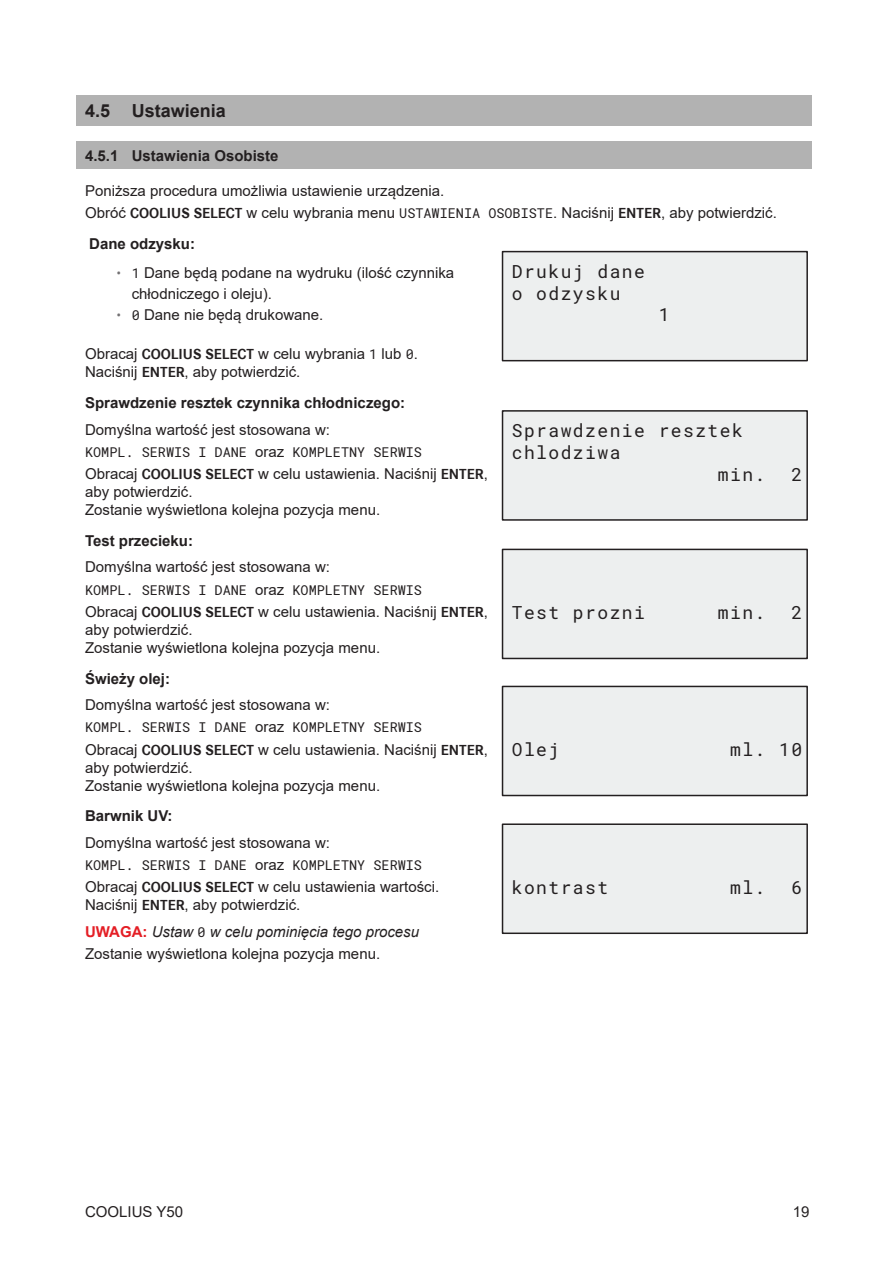
<style>
.page{position:relative;width:893px;height:1263px;background:#fff}
.page>*{position:absolute;margin:0;border:0;box-sizing:border-box;transform-origin:0 0}
.t1{font:18px/21.6px "Roboto Mono";letter-spacing:.08em;color:#231f20}
.t2{font:700 18px "Arial";color:#231f20}
.t3{font:15px/18px "Arial";color:#231f20}
.t4{font:700 15px "Arial";color:#231f20}
.t5{font:13.5px "Roboto Mono";color:#231f20}
.s1{font-family:"Corporate S";font-weight:700}
.s2{font-family:"Roboto Mono";font-size:13.5px}
.s3{font-family:"Roboto Mono";font-size:13.5px;color:#737173}
.s4{font-family:"Arial";font-size:15px}
.s5{font-weight:700;color:#e41e25}
.s6{font-style:italic}
</style>
<div class="page">
<div style="left:77px;top:96px;width:735px;height:30px;background:#b2b2b2"></div>
<div style="left:77px;top:141px;width:735px;height:28px;background:#b2b2b2"></div>
<div style="left:502px;top:252px;width:305px;height:109px;background:#edefef"></div>
<div style="left:502px;top:251px;width:306px;height:110px;border:2px solid #231f20"></div>
<div style="left:502px;top:411px;width:305px;height:109px;background:#edefef"></div>
<div style="left:502px;top:410px;width:306px;height:111px;border:2px solid #231f20"></div>
<div style="left:502px;top:549px;width:305px;height:109px;background:#edefef"></div>
<div style="left:502px;top:549px;width:306px;height:110px;border:2px solid #231f20"></div>
<div style="left:502px;top:686px;width:305px;height:109px;background:#edefef"></div>
<div style="left:502px;top:686px;width:306px;height:110px;border:2px solid #231f20"></div>
<div style="left:502px;top:824px;width:305px;height:109px;background:#edefef"></div>
<div style="left:502px;top:823px;width:306px;height:111px;border:2px solid #231f20"></div>
<p class="t2" style="left:85px;top:98px;width:142px">4.5 Ustawienia</p>
<p class="t4" style="left:85px;top:145px;width:195px">4.5.1 Ustawienia Osobiste</p>
<p class="t3" style="left:85px;top:179px;width:693px;line-height:22.2px">Poniższa procedura umożliwia ustawienie urządzenia.<br>Obróć <span class="s1">COOLIUS SELECT</span> w celu wybrania menu <span class="s2">USTAWIENIA OSOBISTE</span>. Naciśnij <span class="s1">ENTER</span>, aby potwierdzić.</p>
<p class="t4" style="left:89px;top:233px;width:107px">Dane odzysku:</p>
<p class="t3" style="left:132px;top:262px;width:324px;line-height:21px;text-indent:-17px"><span class="s3">•</span> <span class="s2">1</span> Dane będą podane na wydruku (ilość czynnika chłodniczego i oleju).</p>
<p class="t3" style="left:115px;top:306px;width:210px"><span class="s3">•</span> <span class="s2">0</span> Dane nie będą drukowane.</p>
<p class="t3" style="left:85px;top:345px;width:334px">Obracaj <span class="s1">COOLIUS SELECT</span> w celu wybrania <span class="s2">1</span> lub <span class="s2">0</span>.<br>Naciśnij <span class="s1">ENTER</span>, aby potwierdzić.</p>
<p class="t4" style="left:85px;top:392px;width:322px">Sprawdzenie resztek czynnika chłodniczego:</p>
<p class="t3" style="left:85px;top:420px;width:247px">Domyślna wartość jest stosowana w:</p>
<p class="t5" style="left:85px;top:443px;width:339px">KOMPL. SERWIS I DANE <span class="s4">oraz</span> KOMPLETNY SERWIS</p>
<p class="t3" style="left:85px;top:465px;width:404px">Obracaj <span class="s1">COOLIUS SELECT</span> w celu ustawienia. Naciśnij <span class="s1">ENTER</span>, aby potwierdzić.<br>Zostanie wyświetlona kolejna pozycja menu.</p>
<p class="t4" style="left:85px;top:530px;width:110px">Test przecieku:</p>
<p class="t3" style="left:85px;top:558px;width:247px">Domyślna wartość jest stosowana w:</p>
<p class="t5" style="left:85px;top:580px;width:339px">KOMPL. SERWIS I DANE <span class="s4">oraz</span> KOMPLETNY SERWIS</p>
<p class="t3" style="left:85px;top:602px;width:404px">Obracaj <span class="s1">COOLIUS SELECT</span> w celu ustawienia. Naciśnij <span class="s1">ENTER</span>, aby potwierdzić.<br>Zostanie wyświetlona kolejna pozycja menu.</p>
<p class="t4" style="left:85px;top:668px;width:87px">Świeży olej:</p>
<p class="t3" style="left:85px;top:696px;width:247px">Domyślna wartość jest stosowana w:</p>
<p class="t5" style="left:85px;top:718px;width:339px">KOMPL. SERWIS I DANE <span class="s4">oraz</span> KOMPLETNY SERWIS</p>
<p class="t3" style="left:85px;top:740px;width:404px">Obracaj <span class="s1">COOLIUS SELECT</span> w celu ustawienia. Naciśnij <span class="s1">ENTER</span>, aby potwierdzić.<br>Zostanie wyświetlona kolejna pozycja menu.</p>
<p class="t4" style="left:85px;top:806px;width:89px">Barwnik UV:</p>
<p class="t3" style="left:85px;top:833px;width:247px">Domyślna wartość jest stosowana w:</p>
<p class="t5" style="left:85px;top:856px;width:339px">KOMPL. SERWIS I DANE <span class="s4">oraz</span> KOMPLETNY SERWIS</p>
<p class="t3" style="left:85px;top:878px;width:356px">Obracaj <span class="s1">COOLIUS SELECT</span> w celu ustawienia wartości.<br>Naciśnij <span class="s1">ENTER</span>, aby potwierdzić.</p>
<p class="t3" style="left:85px;top:920px;width:336px;line-height:22.2px"><span class="s5">UWAGA:</span> <span class="s6">Ustaw</span> <span class="s2">0</span> <span class="s6">w celu pominięcia tego procesu<br></span>Zostanie wyświetlona kolejna pozycja menu.</p>
<p class="t1" style="left:512px;top:260px;width:135px">Drukuj dane o odzysku</p>
<p class="t1" style="left:659px;top:304px;width:12px">1</p>
<p class="t1" style="left:512px;top:420px;width:233px">Sprawdzenie resztek</p>
<p class="t1" style="left:512px;top:441px;width:110px">chlodziwa</p>
<p class="t1" style="left:718px;top:463px;width:49px">min.</p>
<p class="t1" style="left:791px;top:463px;width:12px">2</p>
<p class="t1" style="left:512px;top:601px;width:135px">Test prozni</p>
<p class="t1" style="left:718px;top:601px;width:49px">min.</p>
<p class="t1" style="left:791px;top:601px;width:12px">2</p>
<p class="t1" style="left:512px;top:738px;width:49px">Olej</p>
<p class="t1" style="left:730px;top:738px;width:73px">ml. 10</p>
<p class="t1" style="left:512px;top:876px;width:98px">kontrast</p>
<p class="t1" style="left:730px;top:876px;width:73px">ml. 6</p>
<p class="t3" style="left:85px;top:1202px;width:100px">COOLIUS Y50</p>
<p class="t3" style="left:793px;top:1202px;width:18px">19</p>
</div>
